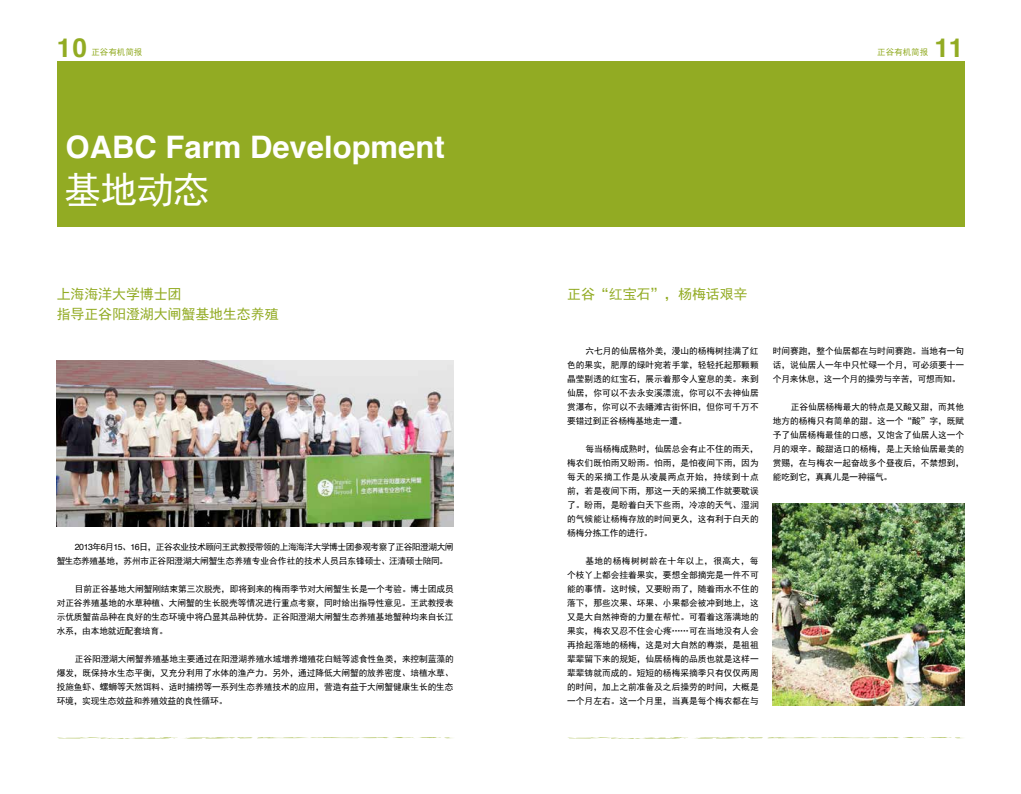
<style>
.page{position:relative;width:1021px;height:794px;background:#fff}
.page>*{position:absolute;margin:0;border:0;box-sizing:border-box;transform-origin:0 0}
.t1{font:37px "Sim Hei";color:#fff}
.t2{font:700 31px "Helvetica";color:#fff}
.t3{font:700 26.2px "Helvetica";color:#92ab23}
.t4{font:14px/20px "Sim Hei";letter-spacing:-.01em;color:#92ab23}
.t5{font:8.8px/14px "Sim Hei";letter-spacing:-.01em;color:#000;text-align:justify}
.t6{font:8.8px/14px "Sim Hei";letter-spacing:-.05em;color:#000}
.t7{font:8.5px "Sim Hei";color:#92ab23}
.s1{font-family:"Helvetica"}
</style>
<div class="page">
<div style="left:57px;top:62px;width:907px;height:165px;background:#92ab23"></div>
<svg style="left:568px;top:737px;width:395px;height:2px"></svg>
<svg style="left:57px;top:737px;width:396px;height:2px"></svg>
<img style="left:57px;top:360px;width:397px;height:166px">
<img style="left:772px;top:503px;width:192px;height:202px">
<h3 class="t3" style="left:57px;top:26px;width:32px">10</h3>
<p class="t7" style="left:91px;top:48px;width:52px">正谷有机简报</p>
<p class="t7" style="left:877px;top:48px;width:52px">正谷有机简报</p>
<h3 class="t3" style="left:934px;top:26px;width:30px">11</h3>
<h2 class="t2" style="left:66px;top:122px;width:380px">OABC Farm Development</h2>
<h1 class="t1" style="left:64px;top:171px;width:147px">基地动态</h1>
<h3 class="t4" style="left:57px;top:284px;width:223px">上海海洋大学博士团<br>指导正谷阳澄湖大闸蟹基地生态养殖</h3>
<p class="t6" style="left:57px;top:540px;width:398px;text-indent:18px"><span class="s1">2013</span>年<span class="s1">6</span>月<span class="s1">15</span>、<span class="s1">16</span>日，正谷农业技术顾问王武教授带领的上海海洋大学博士团参观考察了正谷阳澄湖大闸蟹生态养殖基地，苏州市正谷阳澄湖大闸蟹生态养殖专业合作社的技术人员吕东锋硕士、汪清硕士陪同。</p>
<p class="t5" style="left:57px;top:582px;width:398px;text-indent:18px">目前正谷基地大闸蟹刚结束第三次脱壳，即将到来的梅雨季节对大闸蟹生长是一个考验。博士团成员对正谷养殖基地的水草种植、大闸蟹的生长脱壳等情况进行重点考察，同时给出指导性意见。王武教授表示优质蟹苗品种在良好的生态环境中将凸显其品种优势。正谷阳澄湖大闸蟹生态养殖基地蟹种均来自长江水系，由本地就近配套培育。</p>
<p class="t5" style="left:57px;top:652px;width:398px;text-indent:18px">正谷阳澄湖大闸蟹养殖基地主要通过在阳澄湖养殖水域增养增殖花白鲢等滤食性鱼类，来控制蓝藻的爆发，既保持水生态平衡，又充分利用了水体的渔产力。另外，通过降低大闸蟹的放养密度、培植水草、投施鱼虾、螺蛳等天然饵料、适时捕捞等一系列生态养殖技术的应用，营造有益于大闸蟹健康生长的生态环境，实现生态效益和养殖效益的良性循环。</p>
<h3 class="t4" style="left:567px;top:284px;width:182px">正谷“红宝石”，杨梅话艰辛</h3>
<p class="t5" style="left:567px;top:343px;width:193px;text-indent:18px">六七月的仙居格外美，漫山的杨梅树挂满了红色的果实，肥厚的绿叶宛若手掌，轻轻托起那颗颗晶莹剔透的红宝石，展示着那令人窒息的美。来到仙居，你可以不去永安溪漂流，你可以不去神仙居赏瀑布，你可以不去皤滩古街怀旧，但你可千万不要错过到正谷杨梅基地走一遭。</p>
<p class="t5" style="left:567px;top:441px;width:193px;text-indent:18px">每当杨梅成熟时，仙居总会有止不住的雨天，梅农们既怕雨又盼雨。怕雨，是怕夜间下雨，因为每天的采摘工作是从凌晨两点开始，持续到十点前，若是夜间下雨，那这一天的采摘工作就要耽误了。盼雨，是盼着白天下些雨，冷凉的天气、湿润的气候能让杨梅存放的时间更久，这有利于白天的杨梅分拣工作的进行。</p>
<p class="t5" style="left:567px;top:553px;width:193px;text-indent:18px">基地的杨梅树树龄在十年以上，很高大，每个枝丫上都会挂着果实，要想全部摘完是一件不可能的事情。这时候，又要盼雨了，随着雨水不住的落下，那些次果、坏果、小果都会被冲到地上，这又是大自然神奇的力量在帮忙。可看着这落满地的果实，梅农又忍不住会心疼……可在当地没有人会再拾起落地的杨梅，这是对大自然的尊崇，是祖祖辈辈留下来的规矩，仙居杨梅的品质也就是这样一辈辈铸就而成的。短短的杨梅采摘季只有仅仅两周的时间，加上之前准备及之后操劳的时间，大概是一个月左右。这一个月里，当真是每个梅农都在与</p>
<p class="t5" style="left:772px;top:343px;width:193px">时间赛跑，整个仙居都在与时间赛跑。当地有一句话，说仙居人一年中只忙碌一个月，可必须要十一个月来休息，这一个月的操劳与辛苦，可想而知。</p>
<p class="t5" style="left:772px;top:399px;width:193px;text-indent:18px">正谷仙居杨梅最大的特点是又酸又甜，而其他地方的杨梅只有简单的甜。这一个“酸”字，既赋予了仙居杨梅最佳的口感，又饱含了仙居人这一个月的艰辛。酸甜适口的杨梅，是上天给仙居最美的赏赐，在与梅农一起奋战多个昼夜后，不禁想到，能吃到它，真真儿是一种福气。</p>
</div>
